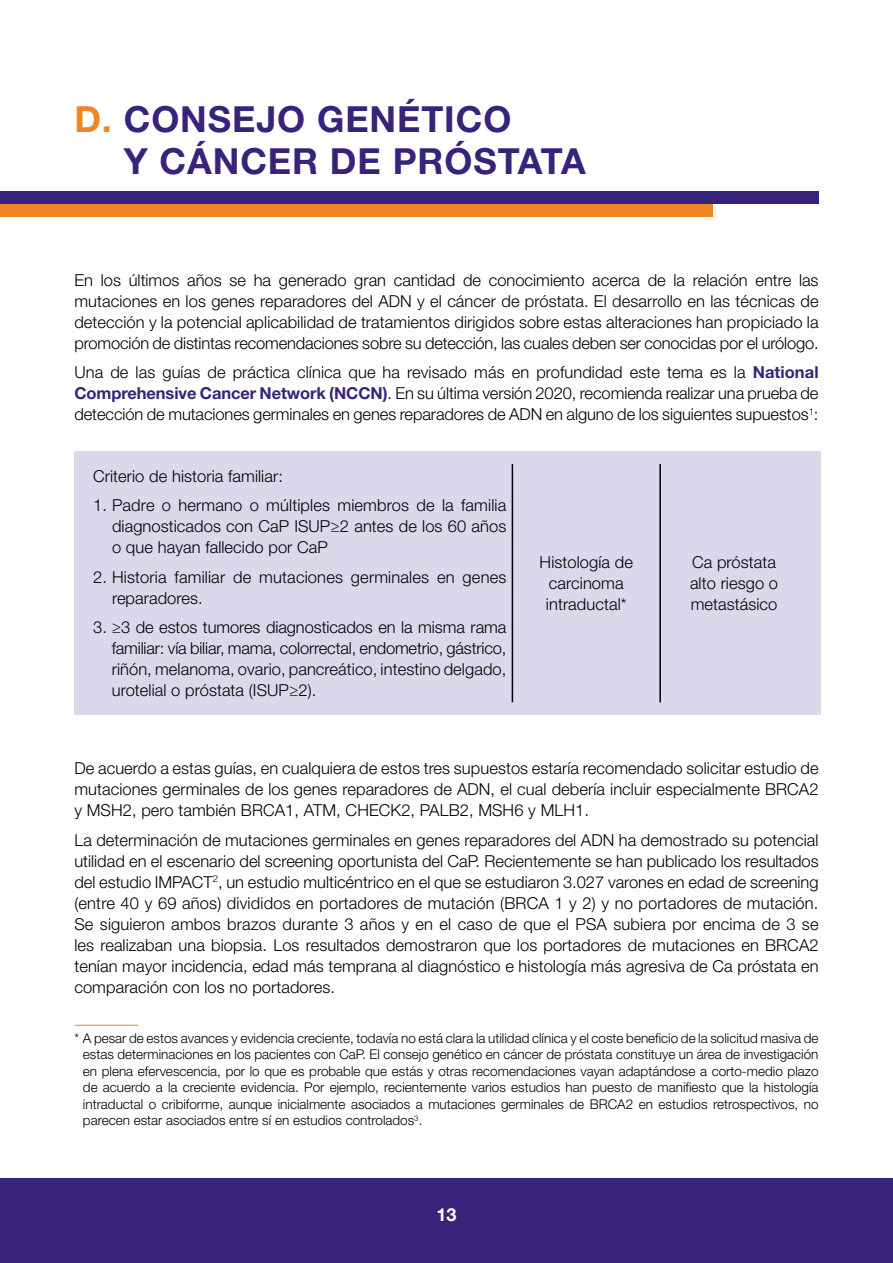
<style>
.page{position:relative;width:893px;height:1263px;background:#fff}
.page>*{position:absolute;margin:0;border:0;box-sizing:border-box;transform-origin:0 0}
.t1{font:700 36px/42px "Helvetica Neue LT Std";letter-spacing:.025em;color:#37237a}
.t2{font:700 18px "Helvetica Neue LT Std";color:#fff}
.t3{font:300 16.5px/21px "Helvetica Neue LT Std";letter-spacing:.005em;color:#000;text-align:justify}
.t4{font:300 13.5px/16.5px "Helvetica Neue LT Std";color:#000;text-align:justify}
.s1{color:#f18625}
.s2{font-weight:700;color:#37237a}
</style>
<div class="page">
<div style="left:0;top:1178px;width:893px;height:85px;background:#37237a"></div>
<hr style="left:0;top:0;width:1px;height:72px;background:#37237a">
<div style="left:74px;top:451px;width:747px;height:264px;background:#dcd8ec"></div>
<hr style="left:512px;top:464px;width:1px;height:238px;background:#000">
<hr style="left:659px;top:464px;width:2px;height:238px;background:#000">
<div style="left:0;top:204px;width:712px;height:13px;background:#f18625"></div>
<div style="left:0;top:192px;width:819px;height:12px;background:#37237a"></div>
<hr style="left:74px;top:1025px;width:64px;height:1px;background:#f18625">
<h1 class="t1" style="left:124px;top:97px;width:463px;text-indent:-49px"><span class="s1">D.</span> CONSEJO GENÉTICO<br>Y CÁNCER DE PRÓSTATA</h1>
<p class="t3" style="left:74px;top:269px;width:746px">En los últimos años se ha generado gran cantidad de conocimiento acerca de la relación entre las mutaciones en los genes reparadores del ADN y el cáncer de próstata. El desarrollo en las técnicas de detección y la potencial aplicabilidad de tratamientos dirigidos sobre estas alteraciones han propiciado la promoción de distintas recomendaciones sobre su detección, las cuales deben ser conocidas por el urólogo.</p>
<p class="t3" style="left:74px;top:361px;width:746px">Una de las guías de práctica clínica que ha revisado más en profundidad este tema es la <span class="s2">National Comprehensive Cancer Network (NCCN)</span>. En su última versión 2020, recomienda realizar una prueba de detección de mutaciones germinales en genes reparadores de ADN en alguno de los siguientes supuestos<sup>1</sup>:</p>
<p class="t3" style="left:93px;top:465px;width:191px">Criterio de historia familiar:</p>
<p class="t3" style="left:112px;top:495px;width:396px;text-indent:-19px">1. Padre o hermano o múltiples miembros de la familia diagnosticados con CaP ISUP≥2 antes de los 60 años o que hayan fallecido por CaP</p>
<p class="t3" style="left:112px;top:566px;width:396px;text-indent:-19px">2. Historia familiar de mutaciones germinales en genes reparadores.</p>
<p class="t3" style="left:112px;top:617px;width:396px;text-indent:-19px">3. ≥3 de estos tumores diagnosticados en la misma rama familiar: vía biliar, mama, colorrectal, endometrio, gástrico, riñón, melanoma, ovario, pancreático, intestino delgado, urotelial o próstata (ISUP≥2).</p>
<p class="t3" style="left:540px;top:551px;width:95px;text-align:center">Histología de carcinoma intraductal*</p>
<p class="t3" style="left:690px;top:551px;width:90px;text-align:left">Ca próstata alto riesgo o metastásico</p>
<p class="t3" style="left:74px;top:757px;width:746px">De acuerdo a estas guías, en cualquiera de estos tres supuestos estaría recomendado solicitar estudio de mutaciones germinales de los genes reparadores de ADN, el cual debería incluir especialmente BRCA2 y MSH2, pero también BRCA1, ATM, CHECK2, PALB2, MSH6 y MLH1.</p>
<p class="t3" style="left:74px;top:829px;width:746px">La determinación de mutaciones germinales en genes reparadores del ADN ha demostrado su potencial utilidad en el escenario del screening oportunista del CaP. Recientemente se han publicado los resultados del estudio IMPACT<sup>2</sup>, un estudio multicéntrico en el que se estudiaron 3.027 varones en edad de screening (entre 40 y 69 años) divididos en portadores de mutación (BRCA 1 y 2) y no portadores de mutación.<br>Se siguieron ambos brazos durante 3 años y en el caso de que el PSA subiera por encima de 3 se les realizaban una biopsia. Los resultados demostraron que los portadores de mutaciones en BRCA2 tenían mayor incidencia, edad más temprana al diagnóstico e histología más agresiva de Ca próstata en comparación con los no portadores.</p>
<p class="t4" style="left:83px;top:1029px;width:737px;text-indent:-9px">* A pesar de estos avances y evidencia creciente, todavía no está clara la utilidad clínica y el coste beneficio de la solicitud masiva de estas determinaciones en los pacientes con CaP. El consejo genético en cáncer de próstata constituye un área de investigación en plena efervescencia, por lo que es probable que estás y otras recomendaciones vayan adaptándose a corto-medio plazo de acuerdo a la creciente evidencia. Por ejemplo, recientemente varios estudios han puesto de manifiesto que la histología intraductal o cribiforme, aunque inicialmente asociados a mutaciones germinales de BRCA2 en estudios retrospectivos, no parecen estar asociados entre sí en estudios controlados<sup>3</sup>.</p>
<p class="t2" style="left:436px;top:1203px;width:22px">13</p>
</div>
